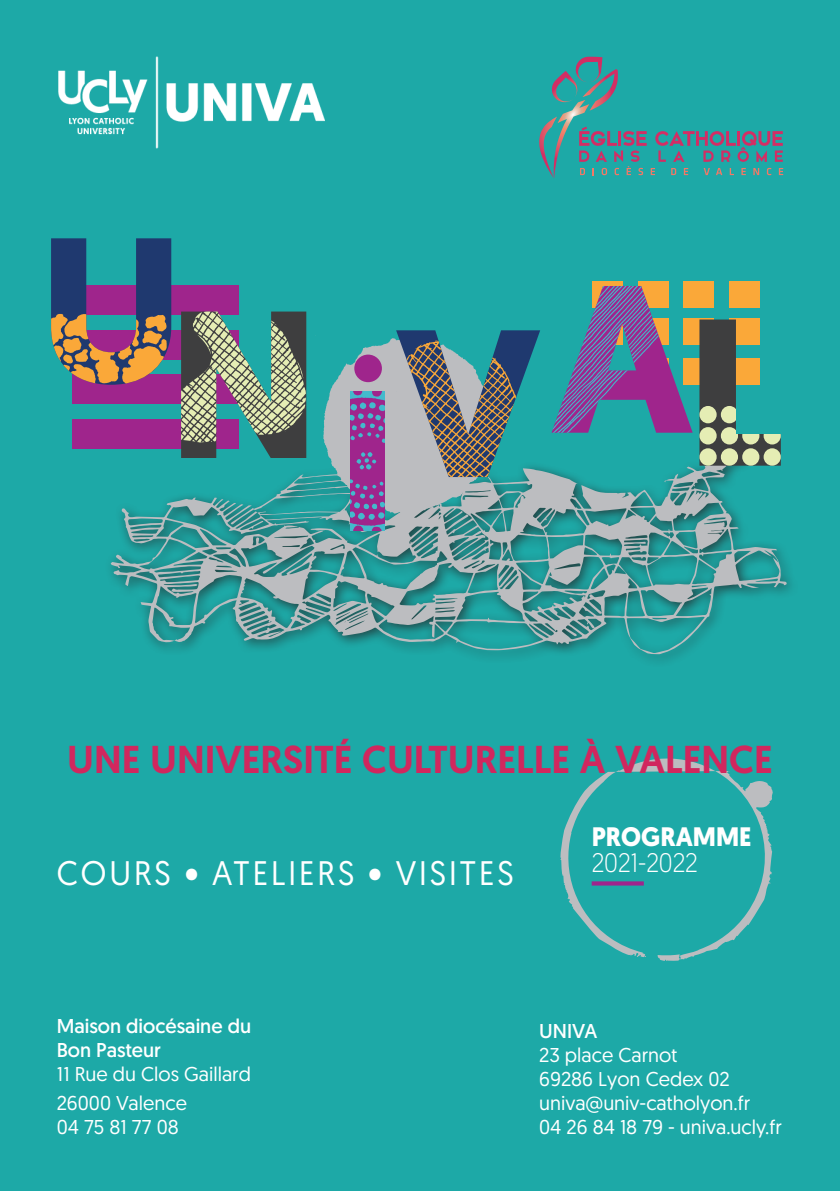
<style>
.page{position:relative;width:840px;height:1191px;background:#fff}
.page>*{position:absolute;margin:0;border:0;box-sizing:border-box;transform-origin:0 0}
.t1{font:700 208.8px "Geomanist";color:#3e3e3f}
.t2{font:500 38.8px "Geomanist";color:#d1275e}
.t3{font:34px "Geomanist";letter-spacing:.09em;color:#fff;scale:.95 1}
.t4{font:700 26.6px "Geomanist";color:#fff;scale:.95 1}
.t5{font:300 26.6px "Geomanist";color:#fff;scale:.95 1}
.t6{font:20px "Geomanist";color:#fff}
.t7{font:20px "Geomanist";color:#fff}
</style>
<div class="page">
<div style="left:0;top:0;width:839px;height:1191px;background:#1da9a7"></div>
<svg style="left:111px;top:448px;width:675px;height:206px"></svg>
<svg style="left:560px;top:758px;width:213px;height:203px"></svg>
<svg style="left:591px;top:881px;width:52px;height:4px"></svg>
<svg style="left:551px;top:57px;width:231px;height:118px"></svg>
<div style="left:72px;top:285px;width:167px;height:30px;background:#9f258c"></div>
<div style="left:72px;top:330px;width:167px;height:30px;background:#9f258c"></div>
<div style="left:72px;top:374px;width:167px;height:30px;background:#9f258c"></div>
<div style="left:72px;top:419px;width:167px;height:30px;background:#9f258c"></div>
<svg style="left:51px;top:238px;width:120px;height:110px"></svg>
<img style="left:51px;top:313px;width:117px;height:72px">
<img style="left:311px;top:335px;width:190px;height:184px">
<div style="left:354px;top:354px;width:28px;height:28px;background:#9f258c;border-radius:50%"></div>
<img style="left:350px;top:391px;width:34px;height:140px">
<img style="left:181px;top:311px;width:125px;height:147px">
<div style="left:683px;top:280px;width:30px;height:27px;background:#faa839"></div>
<div style="left:683px;top:318px;width:30px;height:27px;background:#faa839"></div>
<div style="left:683px;top:358px;width:30px;height:27px;background:#faa839"></div>
<div style="left:728px;top:280px;width:30px;height:27px;background:#faa839"></div>
<div style="left:728px;top:318px;width:30px;height:27px;background:#faa839"></div>
<div style="left:728px;top:358px;width:30px;height:27px;background:#faa839"></div>
<div style="left:637px;top:280px;width:30px;height:27px;background:#faa839"></div>
<div style="left:592px;top:280px;width:30px;height:27px;background:#faa839"></div>
<img style="left:551px;top:286px;width:141px;height:147px">
<div style="left:699px;top:406px;width:17px;height:17px;background:#e5edb4;border-radius:50%"></div>
<div style="left:720px;top:406px;width:17px;height:17px;background:#e5edb4;border-radius:50%"></div>
<div style="left:699px;top:427px;width:17px;height:17px;background:#e5edb4;border-radius:50%"></div>
<div style="left:720px;top:427px;width:17px;height:17px;background:#e5edb4;border-radius:50%"></div>
<svg style="left:741px;top:427px;width:18px;height:17px"></svg>
<div style="left:763px;top:427px;width:17px;height:17px;background:#e5edb4;border-radius:50%"></div>
<div style="left:699px;top:448px;width:17px;height:18px;background:#e5edb4;border-radius:50%"></div>
<div style="left:720px;top:448px;width:17px;height:18px;background:#e5edb4;border-radius:50%"></div>
<div style="left:741px;top:448px;width:18px;height:18px;background:#e5edb4;border-radius:50%"></div>
<div style="left:763px;top:448px;width:17px;height:18px;background:#e5edb4;border-radius:50%"></div>
<div style="left:735px;top:388px;width:51px;height:45px;background:#1da9a7"></div>
<img style="left:396px;top:330px;width:144px;height:147px">
<img style="left:58px;top:57px;width:266px;height:92px">
<h1 class="t1" style="left:685px;top:253px;width:99px">L</h1>
<p class="t2" style="left:67px;top:733px;width:706px">UNE UNIVERSITÉ CULTURELLE À VALENCE</p>
<p class="t3" style="left:57px;top:851px;width:482px">COURS • ATELIERS • VISITES</p>
<p class="t4" style="left:591px;top:818px;width:170px">PROGRAMME</p>
<p class="t5" style="left:591px;top:846px;width:113px">2021-2022</p>
<p class="t7" style="left:57px;top:1013px;width:196px">Maison diocésaine du</p>
<p class="t7" style="left:57px;top:1037px;width:106px">Bon Pasteur</p>
<p class="t6" style="left:57px;top:1061px;width:195px">11 Rue du Clos Gaillard</p>
<p class="t6" style="left:57px;top:1090px;width:132px">26000 Valence</p>
<p class="t6" style="left:57px;top:1114px;width:123px">04 75 81 77 08</p>
<p class="t7" style="left:539px;top:1018px;width:60px">UNIVA</p>
<p class="t6" style="left:539px;top:1042px;width:139px">23 place Carnot</p>
<p class="t6" style="left:539px;top:1066px;width:192px">69286 Lyon Cedex 02</p>
<p class="t6" style="left:539px;top:1090px;width:212px">univa@univ-catholyon.fr</p>
<p class="t6" style="left:539px;top:1114px;width:244px">04 26 84 18 79 - univa.ucly.fr</p>
</div>
